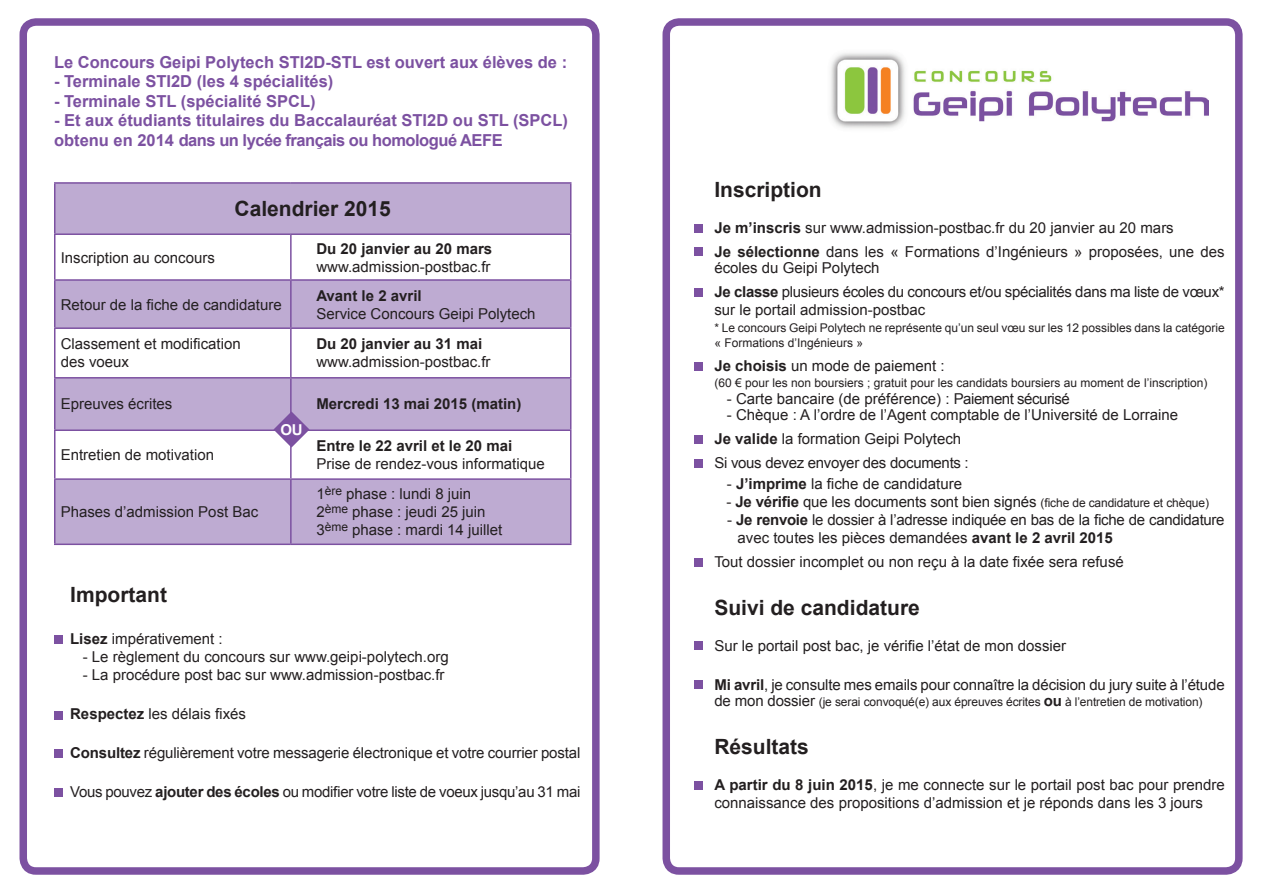
<style>
.page{position:relative;width:1263px;height:893px;background:#fff}
.page>*{position:absolute;margin:0;border:0;box-sizing:border-box;transform-origin:0 0}
.t1{font:700 21px "Arial";color:#231f20}
.t2{font:700 16.5px "Arial";color:#7c51a1}
.t3{font:700 16.5px "Arial";letter-spacing:-.03em;color:#7c51a1}
.t4{font:15px/16.5px "Arial";color:#231f20}
.t5{font:15px/18px "Arial";letter-spacing:-.02em;color:#231f20}
.t6{font:700 15px "Arial";color:#231f20}
.t7{font:700 15px "Arial";color:#fff}
.t8{font:12px/15px "Arial";color:#231f20}
.s1{font-weight:700}
.s2{font-size:12px}
.s3{font-size:15px}
.s4{font-weight:700;font-size:15px}
</style>
<div class="page">
<div style="left:662px;top:18px;width:580px;height:857px;border:8px solid #7c51a1;border-radius:13px"></div>
<div style="left:20px;top:18px;width:580px;height:857px;border:8px solid #7c51a1;border-radius:13px"></div>
<svg style="left:56px;top:184px;width:514px;height:360px;fill:#beabd2"></svg>
<hr style="left:54px;top:480px;width:2px;height:64px;background:#7c51a1">
<hr style="left:54px;top:544px;width:237px;height:1px;background:#7c51a1">
<hr style="left:54px;top:182px;width:237px;height:2px;background:#7c51a1">
<hr style="left:54px;top:184px;width:2px;height:49px;background:#7c51a1">
<hr style="left:291px;top:182px;width:280px;height:2px;background:#7c51a1">
<hr style="left:570px;top:184px;width:1px;height:49px;background:#7c51a1">
<hr style="left:54px;top:233px;width:237px;height:2px;background:#7c51a1">
<hr style="left:54px;top:235px;width:2px;height:44px;background:#7c51a1">
<hr style="left:54px;top:279px;width:237px;height:2px;background:#7c51a1">
<hr style="left:54px;top:281px;width:2px;height:46px;background:#7c51a1">
<hr style="left:291px;top:279px;width:280px;height:2px;background:#7c51a1">
<hr style="left:54px;top:327px;width:237px;height:2px;background:#7c51a1">
<hr style="left:54px;top:329px;width:2px;height:48px;background:#7c51a1">
<hr style="left:291px;top:327px;width:280px;height:2px;background:#7c51a1">
<hr style="left:54px;top:377px;width:237px;height:2px;background:#7c51a1">
<hr style="left:54px;top:379px;width:2px;height:50px;background:#7c51a1">
<hr style="left:291px;top:377px;width:280px;height:2px;background:#7c51a1">
<hr style="left:54px;top:429px;width:237px;height:2px;background:#7c51a1">
<hr style="left:54px;top:431px;width:2px;height:47px;background:#7c51a1">
<hr style="left:291px;top:429px;width:280px;height:2px;background:#7c51a1">
<hr style="left:54px;top:478px;width:237px;height:2px;background:#7c51a1">
<hr style="left:291px;top:478px;width:280px;height:2px;background:#7c51a1">
<hr style="left:291px;top:233px;width:280px;height:2px;background:#7c51a1">
<hr style="left:290px;top:235px;width:2px;height:44px;background:#7c51a1">
<hr style="left:570px;top:235px;width:1px;height:44px;background:#7c51a1">
<hr style="left:290px;top:281px;width:2px;height:46px;background:#7c51a1">
<hr style="left:570px;top:281px;width:1px;height:46px;background:#7c51a1">
<hr style="left:290px;top:329px;width:2px;height:48px;background:#7c51a1">
<hr style="left:570px;top:329px;width:1px;height:48px;background:#7c51a1">
<hr style="left:290px;top:379px;width:2px;height:50px;background:#7c51a1">
<hr style="left:570px;top:379px;width:1px;height:50px;background:#7c51a1">
<hr style="left:290px;top:431px;width:2px;height:47px;background:#7c51a1">
<hr style="left:570px;top:431px;width:1px;height:47px;background:#7c51a1">
<hr style="left:290px;top:480px;width:2px;height:64px;background:#7c51a1">
<hr style="left:570px;top:480px;width:1px;height:64px;background:#7c51a1">
<hr style="left:291px;top:544px;width:280px;height:1px;background:#7c51a1">
<div style="left:54px;top:788px;width:9px;height:9px;background:#7c51a1"></div>
<div style="left:54px;top:635px;width:9px;height:9px;background:#7c51a1"></div>
<div style="left:694px;top:680px;width:9px;height:9px;background:#7c51a1"></div>
<div style="left:54px;top:711px;width:9px;height:8px;background:#7c51a1"></div>
<div style="left:54px;top:749px;width:9px;height:9px;background:#7c51a1"></div>
<div style="left:694px;top:781px;width:9px;height:9px;background:#7c51a1"></div>
<div style="left:694px;top:362px;width:9px;height:8px;background:#7c51a1"></div>
<div style="left:694px;top:642px;width:9px;height:8px;background:#7c51a1"></div>
<div style="left:694px;top:558px;width:9px;height:8px;background:#7c51a1"></div>
<div style="left:694px;top:288px;width:9px;height:9px;background:#7c51a1"></div>
<div style="left:694px;top:247px;width:9px;height:9px;background:#7c51a1"></div>
<div style="left:694px;top:224px;width:9px;height:8px;background:#7c51a1"></div>
<div style="left:694px;top:435px;width:9px;height:9px;background:#7c51a1"></div>
<div style="left:694px;top:459px;width:9px;height:9px;background:#7c51a1"></div>
<img style="left:831px;top:53px;width:378px;height:76px">
<svg style="left:273px;top:411px;width:37px;height:37px"></svg>
<p class="t2" style="left:54px;top:51px;width:515px">Le Concours Geipi Polytech STI2D-STL est ouvert aux élèves de :</p>
<p class="t2" style="left:54px;top:70px;width:281px">- Terminale STI2D (les 4 spécialités)</p>
<p class="t2" style="left:54px;top:90px;width:263px">- Terminale STL (spécialité SPCL)</p>
<p class="t2" style="left:54px;top:109px;width:516px">- Et aux étudiants titulaires du Baccalauréat STI2D ou STL (SPCL)</p>
<p class="t3" style="left:54px;top:129px;width:450px">obtenu en 2014 dans un lycée français ou homologué AEFE</p>
<p class="t4" style="left:61px;top:249px;width:156px">Inscription au concours</p>
<p class="t1" style="left:235px;top:195px;width:158px">Calendrier 2015</p>
<p class="t6" style="left:316px;top:238px;width:177px">Du 20 janvier au 20 mars</p>
<p class="t4" style="left:316px;top:258px;width:176px">www.admission-postbac.fr</p>
<p class="t4" style="left:61px;top:296px;width:222px">Retour de la fiche de candidature</p>
<p class="t4" style="left:61px;top:336px;width:182px">Classement et modification</p>
<p class="t4" style="left:61px;top:354px;width:70px">des voeux</p>
<p class="t6" style="left:316px;top:285px;width:107px">Avant le 2 avril</p>
<p class="t4" style="left:316px;top:305px;width:221px">Service Concours Geipi Polytech</p>
<p class="t6" style="left:316px;top:334px;width:167px">Du 20 janvier au 31 mai</p>
<p class="t4" style="left:316px;top:354px;width:176px">www.admission-postbac.fr</p>
<p class="t4" style="left:61px;top:396px;width:113px">Epreuves écrites</p>
<p class="t6" style="left:316px;top:394px;width:207px">Mercredi 13 mai 2015 (matin)</p>
<p class="t4" style="left:61px;top:447px;width:155px">Entretien de motivation</p>
<p class="t7" style="left:280px;top:420px;width:24px">OU</p>
<p class="t6" style="left:316px;top:436px;width:197px">Entre le 22 avril et le 20 mai</p>
<p class="t4" style="left:316px;top:456px;width:230px">Prise de rendez-vous informatique</p>
<p class="t4" style="left:61px;top:504px;width:199px">Phases d’admission Post Bac</p>
<p class="t4" style="left:316px;top:486px;width:156px">1<sup>ère</sup> phase : lundi 8 juin</p>
<p class="t4" style="left:316px;top:504px;width:171px">2<sup>ème</sup> phase : jeudi 25 juin</p>
<p class="t4" style="left:316px;top:522px;width:187px">3<sup>ème</sup> phase : mardi 14 juillet</p>
<p class="t1" style="left:70px;top:581px;width:98px">Important</p>
<p class="t4" style="left:70px;top:631px;width:154px"><span class="s1">Lisez</span> impérativement :</p>
<p class="t4" style="left:83px;top:649px;width:367px">- Le règlement du concours sur www.geipi-polytech.org</p>
<p class="t4" style="left:83px;top:667px;width:363px">- La procédure post bac sur www.admission-postbac.fr</p>
<p class="t4" style="left:70px;top:706px;width:177px"><span class="s1">Respectez</span> les délais fixés</p>
<p class="t4" style="left:70px;top:745px;width:512px"><span class="s1">Consultez</span> régulièrement votre messagerie électronique et votre courrier postal</p>
<p class="t5" style="left:70px;top:783px;width:512px">Vous pouvez <span class="s1">ajouter des écoles</span> ou modifier votre liste de voeux jusqu’au 31 mai</p>
<p class="t1" style="left:714px;top:175px;width:109px">Inscription</p>
<p class="t4" style="left:714px;top:219px;width:461px"><span class="s1">Je m’inscris</span> sur www.admission-postbac.fr du 20 janvier au 20 mars</p>
<p class="t4" style="left:714px;top:243px;width:512px"><span class="s1">Je sélectionne</span> dans les « Formations d’Ingénieurs » proposées, une des écoles du Geipi Polytech</p>
<p class="t5" style="left:714px;top:283px;width:512px"><span class="s1">Je classe</span> plusieurs écoles du concours et/ou spécialités dans ma liste de vœux*</p>
<p class="t4" style="left:714px;top:302px;width:212px">sur le portail admission-postbac</p>
<p class="t8" style="left:714px;top:320px;width:512px">* Le concours Geipi Polytech ne représente qu’un seul vœu sur les 12 possibles dans la catégorie « Formations d’Ingénieurs »</p>
<p class="t4" style="left:714px;top:357px;width:232px"><span class="s1">Je choisis</span> un mode de paiement :</p>
<p class="t8" style="left:714px;top:375px;width:494px">(60 € pour les non boursiers ; gratuit pour les candidats boursiers au moment de l’inscription)</p>
<p class="t4" style="left:727px;top:390px;width:344px">- Carte bancaire (de préférence) : Paiement sécurisé</p>
<p class="t4" style="left:727px;top:407px;width:453px">- Chèque : A l’ordre de l’Agent comptable de l’Université de Lorraine</p>
<p class="t4" style="left:714px;top:431px;width:248px"><span class="s1">Je valide</span> la formation Geipi Polytech</p>
<p class="t5" style="left:714px;top:454px;width:256px">Si vous devez envoyer des documents :</p>
<p class="t4" style="left:727px;top:476px;width:237px">- <span class="s1">J’imprime</span> la fiche de candidature</p>
<p class="t4" style="left:726px;top:494px;width:484px">- <span class="s1">Je vérifie</span> que les documents sont bien signés <span class="s2">(fiche de candidature et chèque)</span></p>
<p class="t5" style="left:738px;top:511px;width:488px;text-indent:-10px">- <span class="s1">Je renvoie</span> le dossier à l’adresse indiquée en bas de la fiche de candidature avec toutes les pièces demandées <span class="s1">avant le 2 avril 2015</span></p>
<p class="t4" style="left:714px;top:554px;width:411px">Tout dossier incomplet ou non reçu à la date fixée sera refusé</p>
<p class="t1" style="left:714px;top:594px;width:207px">Suivi de candidature</p>
<p class="t4" style="left:714px;top:638px;width:353px">Sur le portail post bac, je vérifie l’état de mon dossier</p>
<p class="t4" style="left:714px;top:676px;width:512px"><span class="s1">Mi avril</span>, je consulte mes emails pour connaître la décision du jury suite à l’étude</p>
<p class="t8" style="left:714px;top:694px;width:490px"><span class="s3">de mon dossier</span> (je serai convoqué(e) aux épreuves écrites <span class="s4">ou</span> à l’entretien de motivation)</p>
<p class="t1" style="left:714px;top:733px;width:96px">Résultats</p>
<p class="t4" style="left:714px;top:776px;width:512px;line-height:18px"><span class="s1">A partir du 8 juin 2015</span>, je me connecte sur le portail post bac pour prendre connaissance des propositions d’admission et je réponds dans les 3 jours</p>
</div>
